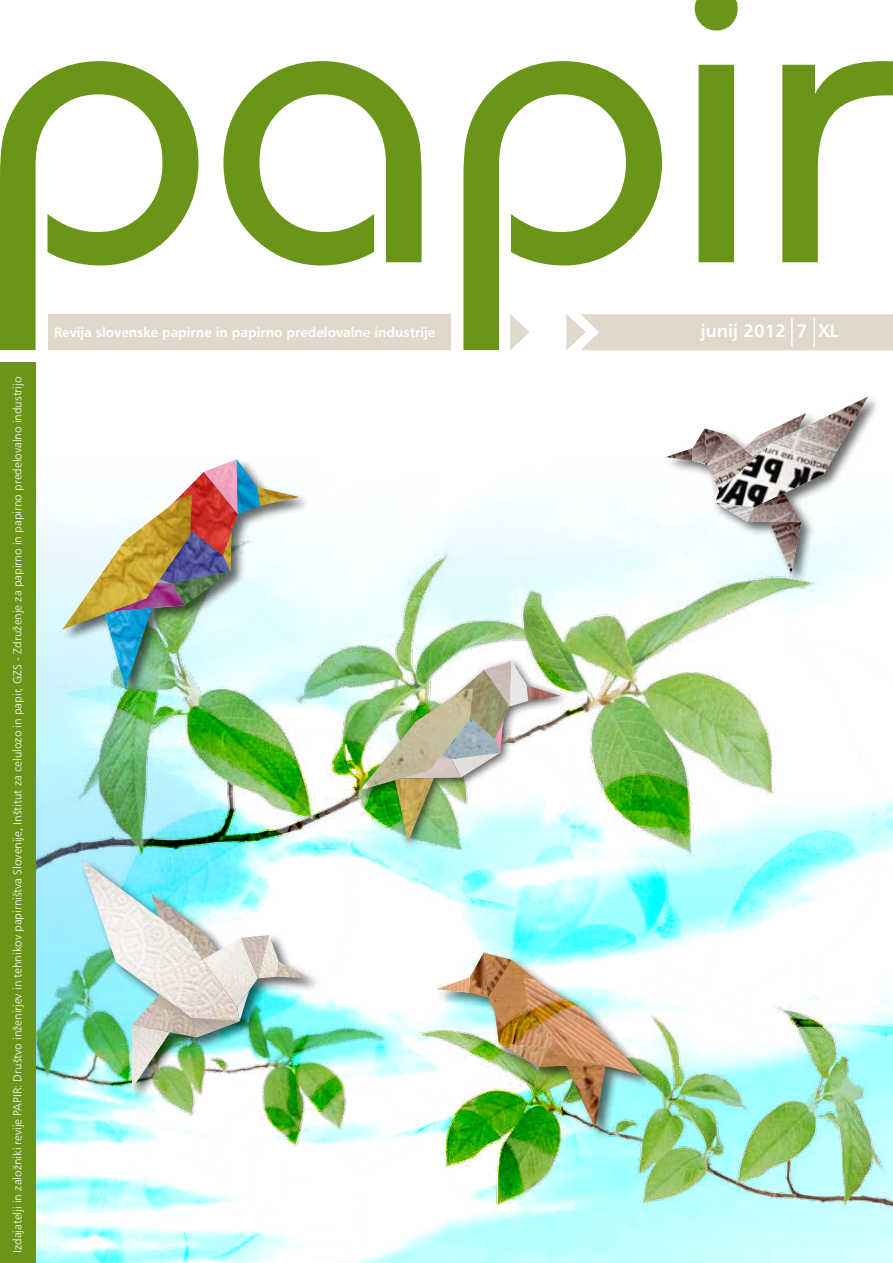
<style>
.page{position:relative;width:893px;height:1263px;background:#fff}
.page>*{position:absolute;margin:0;border:0;box-sizing:border-box;transform-origin:0 0}
.t1{font:700 18px "SS Frutiger BT";color:#fff}
.t2{font:700 13.5px "SS Frutiger BT";color:#fff}
.t3{font:300 11.7px "SS Frutiger BT";color:#fff}
</style>
<div class="page">
<svg style="left:0;top:0;width:893px;height:350px"></svg>
<div style="left:665px;top:396px;width:217px;height:191px;background:#000;opacity:.6"></div>
<img style="left:665px;top:448px;width:27px;height:13px">
<svg style="left:692px;top:396px;width:176px;height:74px"></svg>
<svg style="left:566px;top:312px;width:327px;height:39px"></svg>
<hr style="left:791px;top:318px;width:2px;height:29px;background:#fff">
<hr style="left:813px;top:318px;width:2px;height:29px;background:#fff">
<div style="left:49px;top:314px;width:402px;height:36px;background:#dfd8cb"></div>
<svg style="left:509px;top:312px;width:21px;height:38px"></svg>
<img style="left:36px;top:470px;width:857px;height:793px">
<div style="left:357px;top:656px;width:214px;height:196px;background:#000;opacity:.65"></div>
<img style="left:473px;top:739px;width:22px;height:14px">
<img style="left:451px;top:670px;width:58px;height:69px">
<img style="left:484px;top:661px;width:25px;height:45px">
<img style="left:509px;top:661px;width:19px;height:45px">
<img style="left:527px;top:685px;width:33px;height:16px">
<img style="left:473px;top:753px;width:27px;height:25px">
<img style="left:495px;top:720px;width:9px;height:33px">
<img style="left:395px;top:789px;width:39px;height:53px">
<img style="left:362px;top:688px;width:111px;height:101px">
<img style="left:36px;top:842px;width:393px;height:27px">
<img style="left:36px;top:869px;width:632px;height:394px">
<div style="left:0;top:362px;width:36px;height:901px;background:#6a9519"></div>
<div style="left:79px;top:858px;width:243px;height:244px;background:#000;opacity:.6"></div>
<img style="left:240px;top:938px;width:18px;height:69px">
<img style="left:241px;top:935px;width:17px;height:43px">
<img style="left:258px;top:935px;width:21px;height:43px">
<img style="left:277px;top:961px;width:32px;height:17px">
<img style="left:81px;top:859px;width:159px;height:162px">
<svg style="left:151px;top:989px;width:99px;height:48px"></svg>
<img style="left:151px;top:994px;width:40px;height:10px">
<img style="left:132px;top:1004px;width:64px;height:33px">
<img style="left:132px;top:1025px;width:38px;height:64px">
<div style="left:61px;top:458px;width:252px;height:244px;background:#000;opacity:.6"></div>
<img style="left:166px;top:472px;width:72px;height:83px">
<img style="left:204px;top:459px;width:56px;height:55px">
<img style="left:257px;top:487px;width:42px;height:19px">
<img style="left:231px;top:530px;width:1px;height:41px">
<svg style="left:192px;top:504px;width:39px;height:108px"></svg>
<img style="left:104px;top:629px;width:48px;height:59px">
<img style="left:62px;top:495px;width:130px;height:134px">
<p class="t3" style="left:10px;top:1253px;width:878px;rotate:-90deg">Izdajatelji in založniki revije PAPIR: Dru{tvo inženirjev in tehnikov papirni{tva Slovenije, In{titut za celulozo in papir, GZS - Združenje za papirno in papirno predelovalno industrijo</p>
<p class="t2" style="left:54px;top:324px;width:383px">Revija slovenske papirne in papirno predelovalne industrije</p>
<h1 class="t1" style="left:701px;top:320px;width:140px">junij 2012 7 XL</h1>
</div>
